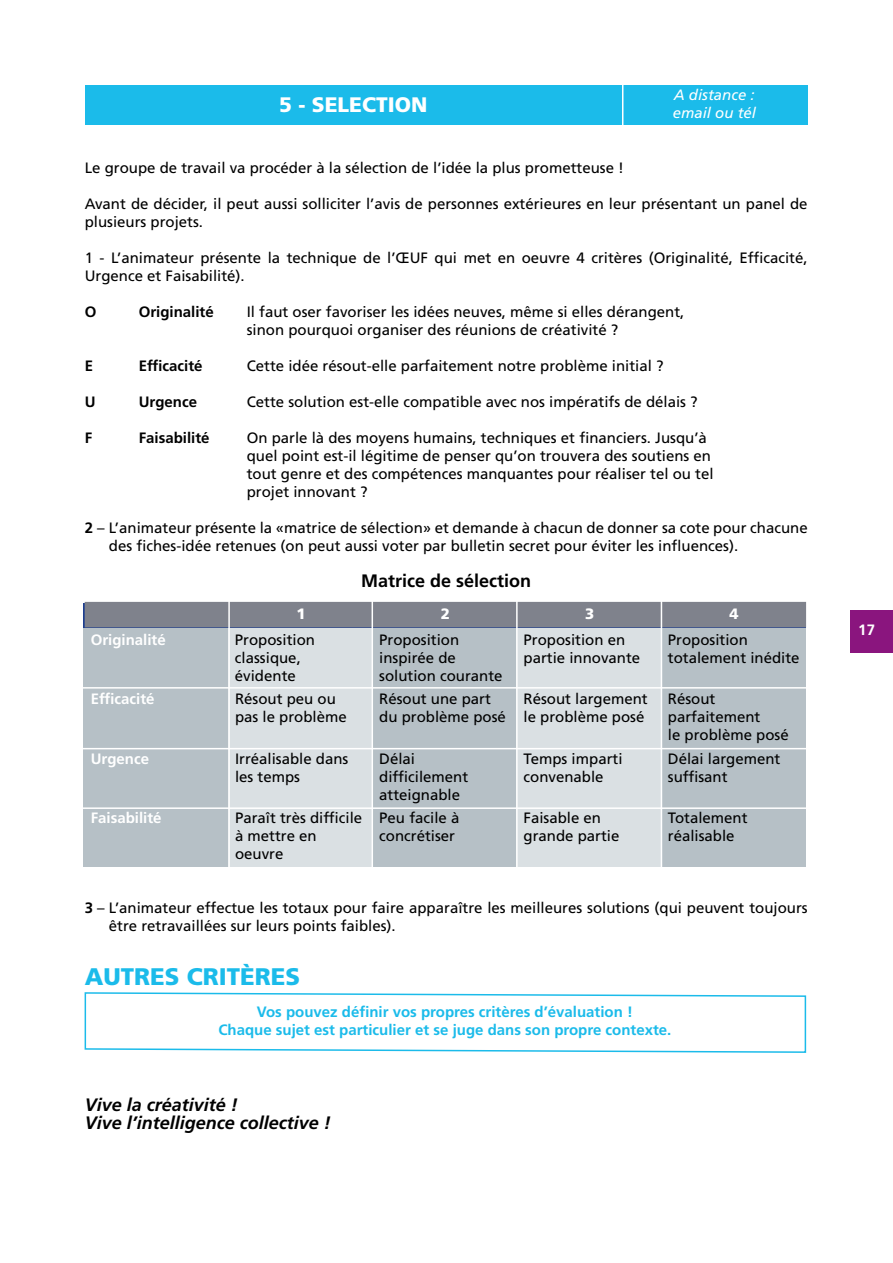
<style>
.page{position:relative;width:893px;height:1263px;background:#fff}
.page>*{position:absolute;margin:0;border:0;box-sizing:border-box;transform-origin:0 0}
.t1{font:900 24px "Frutiger LT Std";color:#1bbbea}
.t2{font:900 21px "Frutiger LT Std";color:#fff}
.t3{font:italic 700 18px/18px "Frutiger LT Std";color:#000}
.t4{font:700 18px "Frutiger LT Std";color:#000}
.t5{font:15px/18px "Frutiger LT Std";color:#000}
.t6{font:700 15px/18px "Frutiger LT Std";color:#1bbbea;text-align:center}
.t7{font:700 15px "Frutiger LT Std";color:#000}
.t8{font:700 15px "Frutiger LT Std";color:#fff}
.t9{font:italic 15px/18px "Frutiger LT Std";color:#fff}
.t10{font:900 15px "Frutiger LT Std";color:#fff}
.s1{font-weight:700}
</style>
<div class="page">
<div style="left:850px;top:611px;width:43px;height:42px;background:#8a157e"></div>
<svg style="left:84px;top:604px;width:722px;height:25px"></svg>
<div style="left:84px;top:629px;width:722px;height:238px;background:#b6c0c6"></div>
<div style="left:228px;top:629px;width:145px;height:238px;background:#dae0e3"></div>
<div style="left:517px;top:629px;width:144px;height:238px;background:#dae0e3"></div>
<div style="left:85px;top:85px;width:723px;height:39px;background:#1bbbea"></div>
<div style="left:85px;top:602px;width:721px;height:25px;background:#7f828c"></div>
<hr style="left:622px;top:84px;width:1px;height:43px;background:#fff">
<svg style="left:84px;top:992px;width:723px;height:61px"></svg>
<hr style="left:228px;top:597px;width:2px;height:279px;background:#fff">
<hr style="left:372px;top:597px;width:1px;height:279px;background:#fff">
<hr style="left:516px;top:597px;width:2px;height:279px;background:#fff">
<hr style="left:661px;top:597px;width:1px;height:279px;background:#fff">
<hr style="left:82px;top:687px;width:728px;height:2px;background:#fff">
<hr style="left:82px;top:748px;width:728px;height:1px;background:#fff">
<hr style="left:82px;top:807px;width:728px;height:2px;background:#fff">
<h2 class="t2" style="left:279px;top:92px;width:132px">5 - SELECTION</h2>
<p class="t9" style="left:673px;top:86px;width:85px">A distance : email ou tél</p>
<p class="t5" style="left:85px;top:159px;width:541px">Le groupe de travail va procéder à la sélection de l’idée la plus prometteuse !</p>
<p class="t5" style="left:85px;top:195px;width:724px">Avant de décider, il peut aussi solliciter l’avis de personnes extérieures en leur présentant un panel de plusieurs projets.</p>
<p class="t5" style="left:85px;top:249px;width:724px">1 - L’animateur présente la technique de l’ŒUF qui met en oeuvre 4 critères (Originalité, Efficacité,<br>Urgence et Faisabilité).</p>
<p class="t7" style="left:85px;top:303px;width:13px">O</p>
<p class="t7" style="left:139px;top:303px;width:77px">Originalité</p>
<p class="t5" style="left:247px;top:303px;width:439px">Il faut oser favoriser les idées neuves, même si elles dérangent, sinon pourquoi organiser des réunions de créativité ?</p>
<p class="t7" style="left:85px;top:357px;width:10px">E</p>
<p class="t7" style="left:139px;top:357px;width:65px">Efficacité</p>
<p class="t5" style="left:247px;top:357px;width:418px">Cette idée résout-elle parfaitement notre problème initial ?</p>
<p class="t7" style="left:85px;top:393px;width:12px">U</p>
<p class="t7" style="left:139px;top:393px;width:60px">Urgence</p>
<p class="t5" style="left:247px;top:393px;width:452px">Cette solution est-elle compatible avec nos impératifs de délais ?</p>
<p class="t7" style="left:85px;top:429px;width:9px">F</p>
<p class="t7" style="left:139px;top:429px;width:72px">Faisabilité</p>
<p class="t5" style="left:247px;top:429px;width:468px">On parle là des moyens humains, techniques et financiers. Jusqu’à quel point est-il légitime de penser qu’on trouvera des soutiens en tout genre et des compétences manquantes pour réaliser tel ou tel projet innovant ?</p>
<p class="t5" style="left:109px;top:519px;width:700px;text-indent:-24px"><span class="s1">2</span> – L’animateur présente la «matrice de sélection» et demande à chacun de donner sa cote pour chacune des fiches-idée retenues (on peut aussi voter par bulletin secret pour éviter les influences).</p>
<p class="t4" style="left:361px;top:570px;width:172px">Matrice de sélection</p>
<p class="t10" style="left:296px;top:605px;width:11px">1</p>
<p class="t10" style="left:441px;top:605px;width:11px">2</p>
<p class="t10" style="left:585px;top:605px;width:11px">3</p>
<p class="t10" style="left:729px;top:605px;width:11px">4</p>
<p class="t8" style="left:91px;top:631px;width:77px">Originalité</p>
<p class="t5" style="left:235px;top:630px;width:82px">Proposition classique, évidente</p>
<p class="t5" style="left:379px;top:630px;width:125px">Proposition inspirée de solution courante</p>
<p class="t5" style="left:524px;top:630px;width:118px">Proposition en partie innovante</p>
<p class="t5" style="left:668px;top:630px;width:133px">Proposition totalement inédite</p>
<p class="t8" style="left:91px;top:690px;width:65px">Efficacité</p>
<p class="t5" style="left:235px;top:690px;width:113px">Résout peu ou pas le problème</p>
<p class="t5" style="left:379px;top:690px;width:128px">Résout une part du problème posé</p>
<p class="t5" style="left:524px;top:690px;width:126px">Résout largement le problème posé</p>
<p class="t5" style="left:668px;top:690px;width:122px">Résout parfaitement<br>le problème posé</p>
<p class="t8" style="left:91px;top:749px;width:60px">Urgence</p>
<p class="t5" style="left:235px;top:749px;width:115px">Irréalisable dans les temps</p>
<p class="t5" style="left:379px;top:749px;width:90px">Délai difficilement atteignable</p>
<p class="t5" style="left:524px;top:749px;width:100px">Temps imparti convenable</p>
<p class="t5" style="left:668px;top:749px;width:114px">Délai largement suffisant</p>
<p class="t8" style="left:91px;top:809px;width:72px">Faisabilité</p>
<p class="t5" style="left:235px;top:809px;width:129px">Paraît très difficile à mettre en oeuvre</p>
<p class="t5" style="left:379px;top:809px;width:82px">Peu facile à concrétiser</p>
<p class="t5" style="left:524px;top:809px;width:97px">Faisable en grande partie</p>
<p class="t5" style="left:668px;top:809px;width:81px">Totalement réalisable</p>
<p class="t5" style="left:109px;top:899px;width:700px;text-indent:-24px"><span class="s1">3</span> – L’animateur effectue les totaux pour faire apparaître les meilleures solutions (qui peuvent toujours être retravaillées sur leurs points faibles).</p>
<h1 class="t1" style="left:85px;top:962px;width:201px">AUTRES CRITÈRES</h1>
<p class="t6" style="left:218px;top:1003px;width:454px">Vos pouvez définir vos propres critères d’évaluation !<br>Chaque sujet est particulier et se juge dans son propre contexte.</p>
<p class="t3" style="left:85px;top:1096px;width:248px">Vive la créativité !<br>Vive l’intelligence collective !</p>
<p class="t8" style="left:858px;top:621px;width:18px">17</p>
</div>
